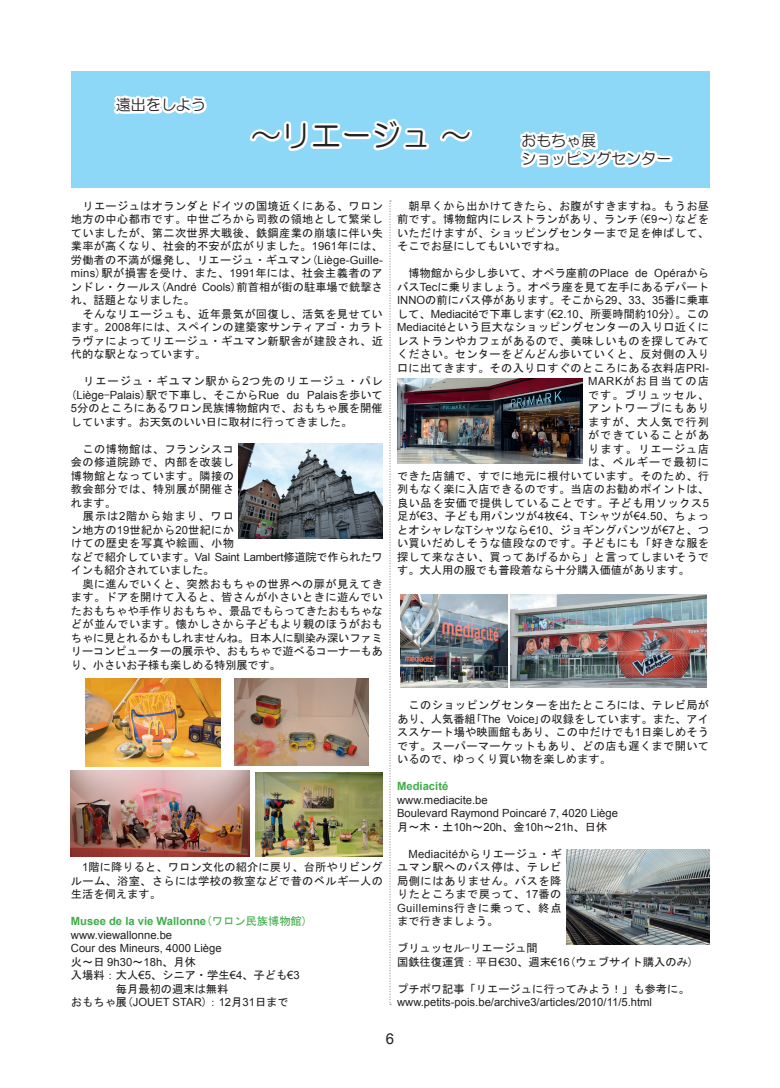
<style>
.page{position:relative;width:780px;height:1088px;background:#fff}
.page>*{position:absolute;margin:0;border:0;box-sizing:border-box;transform-origin:0 0}
.t1{font:30px "HG Maru Gothic MPRO";color:#231f20}
.t2{font:15px "HG Maru Gothic MPRO";color:#231f20}
.t3{font:15px "Arial";color:#231f20}
.t4{font:11.25px/13.5px "MS Gothic";letter-spacing:.025em;color:#231f20;text-align:justify}
.t5{font:11.25px "MS Gothic";color:#231f20}
.t6{font:11.25px "Arial";color:#231f20}
.t7{font:11.25px "MS Gothic";letter-spacing:.085em;color:#231f20}
.t8{font:700 11.25px "Arial";color:#40ae49}
.t9{font:11.25px "MS Gothic";letter-spacing:-.005em;color:#231f20}
.t10{font:11.25px "MS Gothic";letter-spacing:.005em;color:#231f20}
.t11{font:11.25px "MS Gothic";letter-spacing:.045em;color:#231f20}
.t12{font:11.25px "MS Gothic";letter-spacing:.105em;color:#231f20}
.t13{font:11.25px "MS Gothic";letter-spacing:.055em;color:#231f20}
.s1{font-family:"Arial"}
.s2{font-family:"MS Gothic";font-weight:400}
.s3{font-family:"HG Maru Gothic MPRO"}
.s4{font-family:"MS Gothic"}
</style>
<div class="page">
<div style="left:71px;top:71px;width:638px;height:117px;background:#8dd7f7"></div>
<svg style="left:113px;top:95px;width:94px;height:20px"></svg>
<svg style="left:249px;top:118px;width:224px;height:34px"></svg>
<svg style="left:520px;top:131px;width:153px;height:37px"></svg>
<svg style="left:389px;top:200px;width:2px;height:805px"></svg>
<img style="left:71px;top:771px;width:179px;height:85px">
<img style="left:256px;top:772px;width:127px;height:85px">
<img style="left:235px;top:678px;width:133px;height:88px">
<img style="left:86px;top:678px;width:134px;height:88px">
<img style="left:239px;top:443px;width:144px;height:96px">
<img style="left:397px;top:378px;width:186px;height:85px">
<img style="left:400px;top:594px;width:107px;height:93px">
<img style="left:510px;top:594px;width:196px;height:93px">
<img style="left:567px;top:850px;width:142px;height:94px">
<p class="t2" style="left:116px;top:97px;width:106px">遠出をしよう　</p>
<p class="t1" style="left:251px;top:120px;width:221px">～リエージュ～</p>
<p class="t2" style="left:521px;top:133px;width:76px">おもちゃ展</p>
<p class="t2" style="left:521px;top:151px;width:151px">ショッピングセンター</p>
<p class="t4" style="left:397px;top:199px;width:313px">　朝早くから出かけてきたら、お腹がすきますね。もうお昼前です。博物館内にレストランがあり、ランチ(<span class="s1">€9</span>～)などをいただけますが、ショッピングセンターまで足を伸ばして、そこでお昼にしてもいいですね。</p>
<p class="t5" style="left:397px;top:268px;width:313px">　博物館から少し歩いて、オペラ座前の<span class="s1">Place de Opéra</span>から</p>
<p class="t10" style="left:397px;top:281px;width:313px">バス<span class="s1">Tec</span>に乗りましょう。オペラ座を見て左手にあるデパート</p>
<p class="t5" style="left:397px;top:295px;width:313px"><span class="s1">INNO</span>の前にバス停があります。そこから<span class="s1">29</span>、<span class="s1">33</span>、<span class="s1">35</span>番に乗車</p>
<p class="t9" style="left:397px;top:308px;width:313px">して、<span class="s1">Mediacité</span>で下車します(<span class="s1">€2.10</span>、所要時間約<span class="s1">10</span>分)。この</p>
<p class="t4" style="left:397px;top:320px;width:313px"><span class="s1">Mediacité</span>という巨大なショッピングセンターの入り口近くに</p>
<p class="t4" style="left:397px;top:334px;width:313px">レストランやカフェがあるので、美味しいものを探してみて</p>
<p class="t4" style="left:397px;top:347px;width:313px">ください。センターをどんどん歩いていくと、反対側の入り</p>
<p class="t4" style="left:397px;top:361px;width:313px">口に出てきます。その入り口すぐのところにある衣料店<span class="s1">PRI-</span></p>
<p class="t12" style="left:588px;top:376px;width:123px"><span class="s1">MARK</span>がお目当ての店</p>
<p class="t7" style="left:588px;top:389px;width:123px">です。ブリュッセル、</p>
<p class="t7" style="left:588px;top:403px;width:123px">アントワープにもあり</p>
<p class="t7" style="left:588px;top:416px;width:123px">ますが、大人気で行列</p>
<p class="t7" style="left:588px;top:430px;width:123px">ができていることがあ</p>
<p class="t13" style="left:588px;top:443px;width:123px">ります。リエージュ店</p>
<p class="t7" style="left:588px;top:457px;width:123px">は、ベルギーで最初に</p>
<p class="t4" style="left:397px;top:469px;width:313px">できた店舗で、すでに地元に根付いています。そのため、行</p>
<p class="t4" style="left:397px;top:482px;width:313px">列もなく楽に入店できるのです。当店のお勧めポイントは、</p>
<p class="t11" style="left:397px;top:497px;width:313px">良い品を安価で提供していることです。子ども用ソックス<span class="s1">5</span></p>
<p class="t4" style="left:397px;top:509px;width:313px">足が<span class="s1">€3</span>、子ども用パンツが<span class="s1">4</span>枚<span class="s1">€4</span>、<span class="s1">T</span>シャツが<span class="s1">€4.50</span>、ちょっ</p>
<p class="t4" style="left:397px;top:523px;width:313px">とオシャレな<span class="s1">T</span>シャツなら<span class="s1">€10</span>、ジョギングパンツが<span class="s1">€7</span>と、つ</p>
<p class="t4" style="left:397px;top:536px;width:313px">い買いだめしそうな値段なのです。子どもにも「好きな服を</p>
<p class="t4" style="left:397px;top:550px;width:313px">探して来なさい、買ってあげるから」と言ってしまいそうで</p>
<p class="t5" style="left:397px;top:565px;width:294px">す。大人用の服でも普段着なら十分購入価値があります。</p>
<p class="t4" style="left:71px;top:199px;width:313px">　リエージュはオランダとドイツの国境近くにある、ワロン地方の中心都市です。中世ごろから司教の領地として繁栄していましたが、第二次世界大戦後、鉄鋼産業の崩壊に伴い失業率が高くなり、社会的不安が広がりました。<span class="s1">1961</span>年には、労働者の不満が爆発し、リエージュ・ギユマン(<span class="s1">Liège-Guille&shy;mins</span>)駅が損害を受け、また、<span class="s1">1991</span>年には、社会主義者のアンドレ・クールス(<span class="s1">André Cools</span>)前首相が街の駐車場で銃撃され、話題となりました。</p>
<p class="t4" style="left:71px;top:307px;width:313px">　そんなリエージュも、近年景気が回復し、活気を見せています。<span class="s1">2008</span>年には、スペインの建築家サンティアゴ・カラトラヴァによってリエージュ・ギユマン新駅舎が建設され、近代的な駅となっています。</p>
<p class="t4" style="left:71px;top:374px;width:313px">　リエージュ・ギユマン駅から<span class="s1">2</span>つ先のリエージュ・パレ(<span class="s1">Liège</span>-<span class="s1">Palais</span>)駅で下車し、そこから<span class="s1">Rue du Palais</span>を歩いて<span class="s1">5</span>分のところにあるワロン民族博物館内で、おもちゃ展を開催しています。お天気のいい日に取材に行ってきました。</p>
<p class="t4" style="left:71px;top:442px;width:165px">　この博物館は、フランシスコ会の修道院跡で、内部を改装し博物館となっています。隣接の教会部分では、特別展が開催されます。</p>
<p class="t4" style="left:71px;top:509px;width:313px;text-align:left">　展示は<span class="s1">2</span>階から始まり、ワロ<br>ン地方の<span class="s1">19</span>世紀から<span class="s1">20</span>世紀にか<br>けての歴史を写真や絵画、小物<br>などで紹介しています。<span class="s1">Val Saint Lambert</span>修道院で作られたワインも紹介されていました。</p>
<p class="t4" style="left:71px;top:577px;width:313px">　奥に進んでいくと、突然おもちゃの世界への扉が見えてきます。ドアを開けて入ると、皆さんが小さいときに遊んでいたおもちゃや手作りおもちゃ、景品でもらってきたおもちゃなどが並んでいます。懐かしさから子どもより親のほうがおもちゃに見とれるかもしれませんね。日本人に馴染み深いファミリーコンピューターの展示や、おもちゃで遊べるコーナーもあり、小さいお子様も楽しめる特別展です。</p>
<p class="t4" style="left:71px;top:860px;width:313px;text-indent:11px"><span class="s1">1</span>階に降りると、ワロン文化の紹介に戻り、台所やリビングルーム、浴室、さらには学校の教室などで昔のベルギー人の生活を伺えます。</p>
<p class="t8" style="left:71px;top:914px;width:238px">Musee de la vie Wallonne<span class="s2">(ワロン民族博物館)</span></p>
<p class="t6" style="left:71px;top:927px;width:103px">www.viewallonne.be</p>
<p class="t6" style="left:71px;top:941px;width:152px">Cour des Mineurs, 4000 Liège</p>
<p class="t4" style="left:71px;top:955px;width:127px">火～日 <span class="s1">9h30</span>～<span class="s1">18h</span>、月休</p>
<p class="t5" style="left:71px;top:970px;width:230px">入場料：大人<span class="s1">€5</span>、シニア・学生<span class="s1">€4</span>、子ども<span class="s1">€3</span></p>
<p class="t5" style="left:71px;top:983px;width:159px"><span class="s3">　　　　</span>毎月最初の週末は無料</p>
<p class="t6" style="left:71px;top:995px;width:219px"><span class="s4">おもちゃ展(</span>JOUET STAR<span class="s4">)：</span>12<span class="s4">月</span>31<span class="s4">日まで</span></p>
<p class="t4" style="left:397px;top:698px;width:313px">　このショッピングセンターを出たところには、テレビ局があり、人気番組｢<span class="s1">The Voice</span>｣の収録をしています。また、アイススケート場や映画館もあり、この中だけでも<span class="s1">1</span>日楽しめそうです。スーパーマーケットもあり、どの店も遅くまで開いているので、ゆっくり買い物を楽しめます。</p>
<p class="t8" style="left:397px;top:779px;width:53px">Mediacité</p>
<p class="t6" style="left:397px;top:792px;width:92px">www.mediacite.be</p>
<p class="t6" style="left:397px;top:806px;width:222px">Boulevard Raymond Poincaré 7, 4020 Liège</p>
<p class="t4" style="left:397px;top:820px;width:212px">月～木・土<span class="s1">10h</span>～<span class="s1">20h</span>、金<span class="s1">10h</span>～<span class="s1">21h</span>、日休</p>
<p class="t4" style="left:397px;top:847px;width:166px;text-indent:12px"><span class="s1">Mediacité</span>からリエージュ・ギユマン駅へのバス停は、テレビ局側にはありません。バスを降りたところまで戻って、<span class="s1">17</span>番の<span class="s1">Guillemins</span>行きに乗って、終点まで行きましょう。</p>
<p class="t5" style="left:397px;top:943px;width:142px">ブリュッセル-リエージュ間</p>
<p class="t5" style="left:397px;top:956px;width:298px">国鉄往復運賃：平日<span class="s1">€30</span>、週末<span class="s1">€16</span>(ウェブサイト購入のみ)</p>
<p class="t5" style="left:397px;top:983px;width:294px">プチポワ記事「リエージュに行ってみよう！」も参考に。</p>
<p class="t6" style="left:397px;top:995px;width:256px">www.petits-pois.be/archive3/articles/2010/11/5.html</p>
<p class="t3" style="left:386px;top:1029px;width:10px">6</p>
</div>
